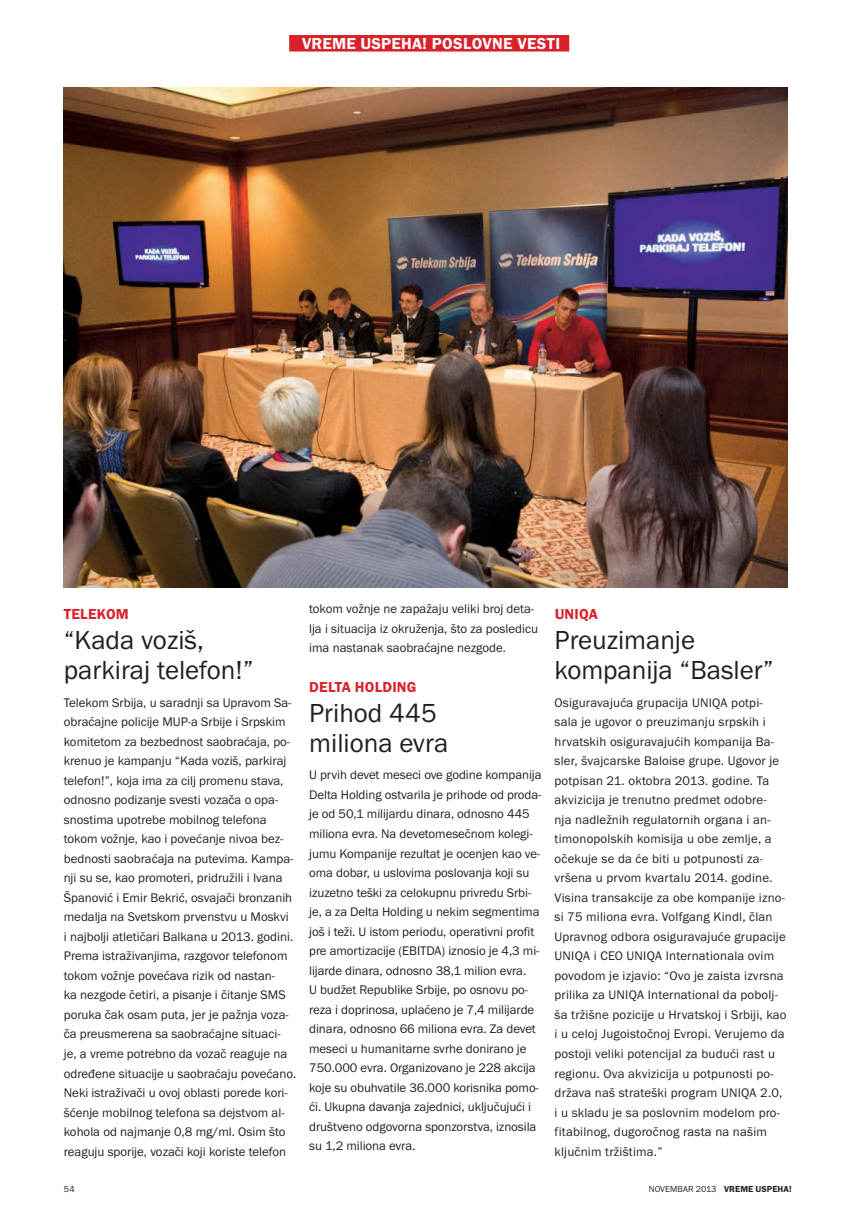
<style>
.page{position:relative;width:851px;height:1212px;background:#fff}
.page>*{position:absolute;margin:0;border:0;box-sizing:border-box;transform-origin:0 0}
.t1{font:27px/30px "Franklin Got Itc TOT Boo";color:#231f20}
.t2{font:16.5px "Franklin Got Itc TOT Dem";letter-spacing:.015em;color:#fff}
.t3{font:15px "Franklin Got Itc TOT Dem";letter-spacing:.015em;color:#da2128}
.t4{font:12.9px/19.5px "Franklin Got Itc TOT Boo";color:#231f20}
.t5{font:9px "Franklin Got Itc TOT Boo";letter-spacing:.01em;color:#231f20}
.s1{font-family:"Franklin Got Itc TOT Dem"}
</style>
<div class="page">
<div style="left:289px;top:35px;width:280px;height:17px;background:#da2128"></div>
<img style="left:64px;top:88px;width:723px;height:499px">
<p class="t2" style="left:302px;top:38px;width:259px">VREME USPEHA! POSLOVNE VESTI</p>
<p class="t3" style="left:64px;top:609px;width:66px">TELEKOM</p>
<p class="t1" style="left:64px;top:627px;width:191px">“Kada voziš, parkiraj telefon!”</p>
<p class="t4" style="left:64px;top:693px;width:234px">Telekom Srbija, u saradnji sa Upravom Sa&shy;obraćajne policije MUP-a Srbije i Srpskim komitetom za bezbednost saobraćaja, po&shy;krenuo je kampanju “Kada voziš, parkiraj telefon!”, koja ima za cilj promenu stava, odnosno podizanje svesti vozača o opa&shy;snostima upotrebe mobilnog telefona tokom vožnje, kao i povećanje nivoa bez&shy;bednosti saobraćaja na putevima. Kampa&shy;nji su se, kao promoteri, pridružili i Ivana Španović i Emir Bekrić, osvajači bronzanih medalja na Svetskom prvenstvu u Moskvi<br>i najbolji atletičari Balkana u 2013. godini.<br>Prema istraživanjima, razgovor telefonom tokom vožnje povećava rizik od nastan-<br>ka nezgode četiri, a pisanje i čitanje SMS poruka čak osam puta, jer je pažnja voza&shy;ča preusmerena sa saobraćajne situaci&shy;je, a vreme potrebno da vozač reaguje na određene situacije u saobraćaju povećano.<br>Neki istraživači u ovoj oblasti porede kori&shy;šćenje mobilnog telefona sa dejstvom al&shy;kohola od najmanje 0,8 mg/ml. Osim što reaguju sporije, vozači koji koriste telefon</p>
<p class="t4" style="left:309px;top:600px;width:230px">tokom vožnje ne zapažaju veliki broj deta&shy;lja i situacija iz okruženja, što za posledicu ima nastanak saobraćajne nezgode.</p>
<p class="t3" style="left:309px;top:682px;width:109px">DELTA HOLDING</p>
<p class="t1" style="left:309px;top:699px;width:141px">Prihod 445 miliona evra</p>
<p class="t4" style="left:309px;top:766px;width:234px">U prvih devet meseci ove godine kompanija Delta Holding ostvarila je prihode od proda&shy;je od 50,1 milijardu dinara, odnosno 445 miliona evra. Na devetomesečnom kolegi&shy;jumu Kompanije rezultat je ocenjen kao ve&shy;oma dobar, u uslovima poslovanja koji su izuzetno teški za celokupnu privredu Srbi&shy;je, a za Delta Holding u nekim segmentima još i teži. U istom periodu, operativni profit pre amortizacije (EBITDA) iznosio je 4,3 mi&shy;lijarde dinara, odnosno 38,1 milion evra.<br>U budžet Republike Srbije, po osnovu po&shy;reza i doprinosa, uplaćeno je 7,4 milijarde dinara, odnosno 66 miliona evra. Za devet meseci u humanitarne svrhe donirano je 750.000 evra. Organizovano je 228 akcija koje su obuhvatile 36.000 korisnika pomo&shy;ći. Ukupna davanja zajednici, uključujući i društveno odgovorna sponzorstva, iznosila su 1,2 miliona evra.</p>
<p class="t3" style="left:554px;top:609px;width:45px">UNIQA</p>
<p class="t1" style="left:554px;top:627px;width:220px">Preuzimanje kompanija “Basler”</p>
<p class="t4" style="left:554px;top:693px;width:233px">Osiguravajuća grupacija UNIQA potpi&shy;sala je ugovor o preuzimanju srpskih i hrvatskih osiguravajućih kompanija Ba&shy;sler, švajcarske Baloise grupe. Ugovor je potpisan 21. oktobra 2013. godine. Ta akvizicija je trenutno predmet odobre&shy;nja nadležnih regulatornih organa i an&shy;timonopolskih komisija u obe zemlje, a očekuje se da će biti u potpunosti za&shy;vršena u prvom kvartalu 2014. godine.<br>Visina transakcije za obe kompanije izno&shy;si 75 miliona evra. Volfgang Kindl, član Upravnog odbora osiguravajuće grupacije UNIQA i CEO UNIQA Internationala ovim povodom je izjavio: “Ovo je zaista izvrsna prilika za UNIQA International da pobolj&shy;ša tržišne pozicije u Hrvatskoj i Srbiji, kao i u celoj Jugoistočnoj Evropi. Verujemo da postoji veliki potencijal za budući rast u regionu. Ova akvizicija u potpunosti po&shy;država naš strateški program UNIQA 2.0, i u skladu je sa poslovnim modelom pro&shy;fitabilnog, dugoročnog rasta na našim ključnim tržištima.”</p>
<p class="t5" style="left:64px;top:1186px;width:12px">54</p>
<p class="t5" style="left:648px;top:1186px;width:144px">NOVEMBAR 2013 <span class="s1">VREME USPEHA!</span></p>
</div>
